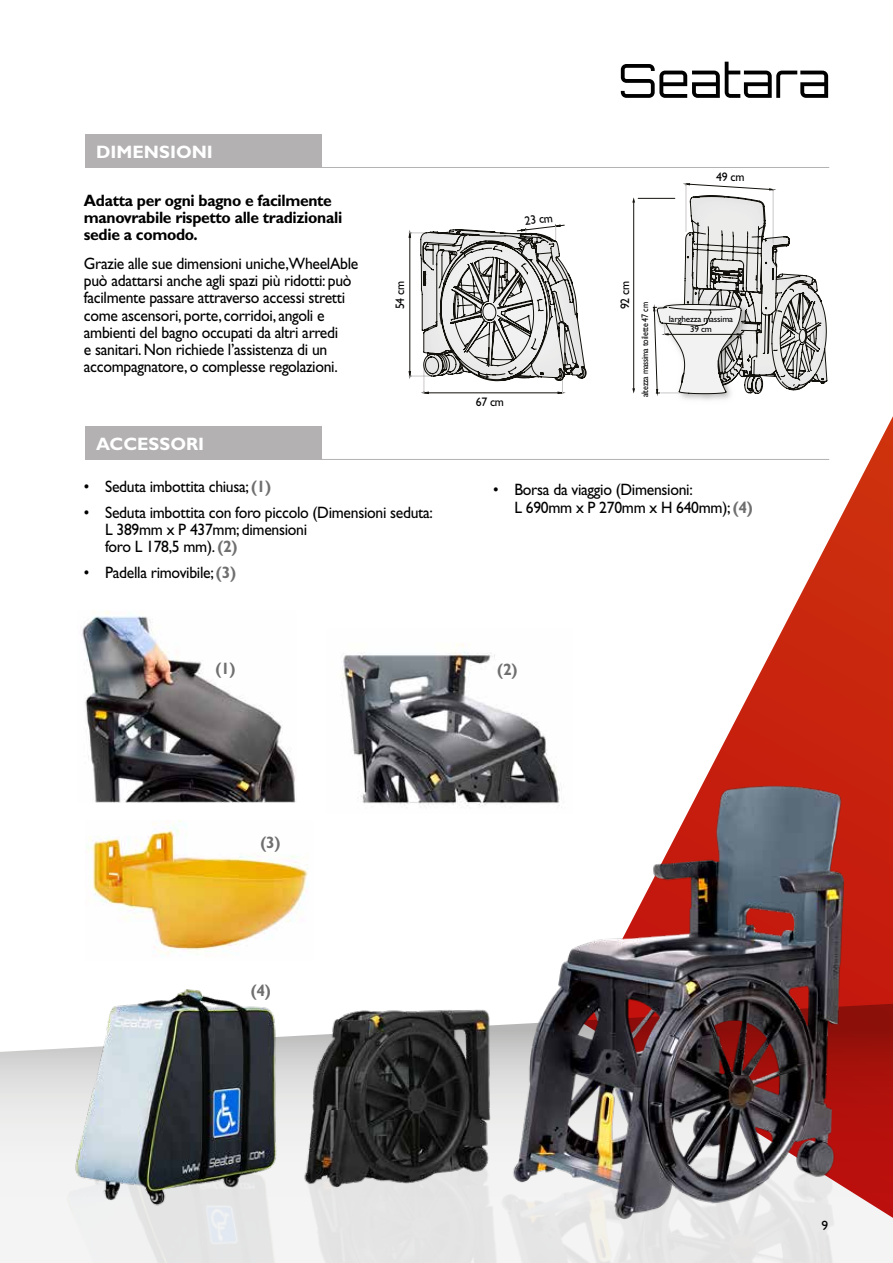
<style>
.page{position:relative;width:893px;height:1263px;background:#fff}
.page>*{position:absolute;margin:0;border:0;box-sizing:border-box;transform-origin:0 0}
.t1{font:700 18px "Gill Sans";color:#fff}
.t2{font:16.5px/17.2px "Gill Sans";letter-spacing:-.02em;color:#000;scale:.95 1}
.t3{font:700 16.5px/17.2px "Gill Sans";letter-spacing:-.02em;color:#000;scale:.95 1}
.t4{font:700 16.5px "Gill Sans";color:#706f6f;scale:.95 1}
.t5{font:13.5px "Gill Sans";color:#000}
.t6{font:12.45px "Gill Sans";letter-spacing:-.02em;color:#000;scale:.95 1}
.t7{font:9.45px "Gill Sans";letter-spacing:-.02em;color:#000;scale:.85 1}
.t8{font:9px/9.6px "Gill Sans";letter-spacing:-.02em;color:#000;text-align:center}
.s1{font-weight:700;color:#706f6f}
</style>
<div class="page">
<svg style="left:0;top:1048px;width:69px;height:215px"></svg>
<svg style="left:586px;top:167px;width:307px;height:1096px"></svg>
<svg style="left:621px;top:62px;width:207px;height:36px"></svg>
<hr style="left:85px;top:459px;width:744px;height:1px;background:#b3b2b2">
<hr style="left:85px;top:167px;width:744px;height:1px;background:#b3b2b2">
<div style="left:85px;top:426px;width:237px;height:34px;background:#b3b1b1"></div>
<div style="left:85px;top:134px;width:237px;height:34px;background:#b3b1b1"></div>
<img style="left:294px;top:1009px;width:209px;height:131px">
<img style="left:503px;top:756px;width:368px;height:360px">
<img style="left:69px;top:989px;width:225px;height:156px">
<img style="left:281px;top:1140px;width:205px;height:123px">
<img style="left:486px;top:1116px;width:394px;height:147px">
<img style="left:58px;top:1145px;width:239px;height:118px">
<img style="left:81px;top:611px;width:215px;height:191px">
<img style="left:342px;top:644px;width:230px;height:169px">
<img style="left:87px;top:821px;width:222px;height:135px">
<img style="left:651px;top:299px;width:101px;height:106px">
<svg style="left:653px;top:183px;width:174px;height:211px"></svg>
<svg style="left:409px;top:224px;width:177px;height:170px"></svg>
<hr style="left:633px;top:202px;width:1px;height:187px;background:#12110c">
<svg style="left:632px;top:388px;width:3px;height:5px"></svg>
<svg style="left:632px;top:197px;width:3px;height:6px"></svg>
<hr style="left:638px;top:198px;width:37px;height:1px;background:#12110c">
<p class="t1" style="left:96px;top:141px;width:118px">DIMENSIONI</p>
<p class="t3" style="left:84px;top:192px;width:273px">Adatta per ogni bagno e facilmente manovrabile rispetto alle tradizionali sedie a comodo.</p>
<p class="t2" style="left:84px;top:255px;width:290px">Grazie alle sue dimensioni uniche,WheelAble può adattarsi anche agli spazi più ridotti: può facilmente passare attraverso accessi stretti come ascensori, porte, corridoi, angoli e ambienti del bagno occupati da altri arredi<br>e sanitari. Non richiede l’assistenza di un accompagnatore, o complesse regolazioni.</p>
<p class="t1" style="left:96px;top:433px;width:110px">ACCESSORI</p>
<p class="t6" style="left:524px;top:214px;width:31px;rotate:-6deg">23 cm</p>
<p class="t6" style="left:716px;top:170px;width:31px">49 cm</p>
<p class="t6" style="left:393px;top:309px;width:31px;rotate:-90deg">54 cm</p>
<p class="t6" style="left:618px;top:309px;width:31px;rotate:-90deg">92 cm</p>
<p class="t6" style="left:476px;top:395px;width:31px">67 cm</p>
<p class="t7" style="left:639px;top:397px;width:114px;rotate:-90deg">altezza massima toilette 47 cm</p>
<p class="t8" style="left:669px;top:314px;width:66px">larghezza massima<br>39 cm</p>
<p class="t2" style="left:84px;top:478px;width:199px">• Seduta imbottita chiusa; <span class="s1">(1)</span></p>
<p class="t2" style="left:105px;top:504px;width:347px;text-indent:-21px">• Seduta imbottita con foro piccolo (Dimensioni seduta:<br>L 389mm x P 437mm; dimensioni<br>foro L 178,5 mm). <span class="s1">(2)</span></p>
<p class="t2" style="left:84px;top:564px;width:162px">• Padella rimovibile; <span class="s1">(3)</span></p>
<p class="t4" style="left:215px;top:658px;width:23px">(1)</p>
<p class="t2" style="left:514px;top:481px;width:252px;text-indent:-21px">• Borsa da viaggio (Dimensioni:<br>L 690mm x P 270mm x H 640mm); <span class="s1">(4)</span></p>
<p class="t4" style="left:497px;top:659px;width:23px">(2)</p>
<p class="t4" style="left:260px;top:833px;width:23px">(3)</p>
<p class="t4" style="left:251px;top:980px;width:23px">(4)</p>
<p class="t5" style="left:821px;top:1217px;width:8px">9</p>
</div>
